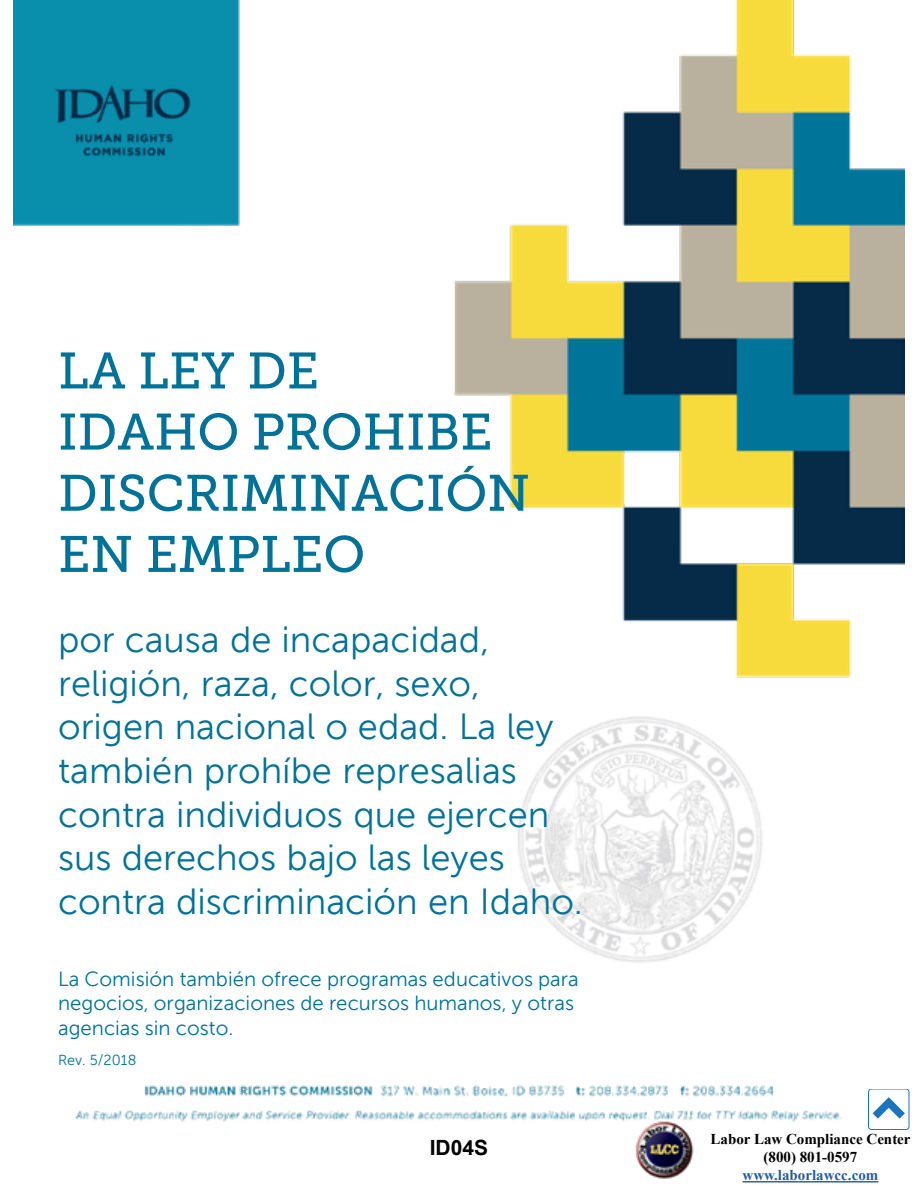
<style>
.page{position:relative;width:918px;height:1188px;background:#fff}
.page>*{position:absolute;margin:0;border:0;box-sizing:border-box;transform-origin:0 0}
.t1{font:51px/61.2px "Museo Slab 500";color:#007297}
.t2{font:36.3px/43.7px "Museo Sans 300";color:#007297}
.t3{font:700 21px "Arial";color:#000}
.t4{font:20.4px/24.5px "Museo Sans 300";color:#007297}
.t5{font:700 15px/18px "Times New Roman";color:#000;text-align:center}
.t6{font:700 15px "Times New Roman";color:#215e9e}
.t7{font:14.55px "Museo Sans 300";color:#007297}
</style>
<div class="page">
<img style="left:14px;top:0;width:890px;height:1130px">
<img style="left:515px;top:714px;width:253px;height:251px">
<hr style="left:743px;top:1181px;width:135px;height:2px;background:#215e9e">
<img style="left:625px;top:1111px;width:77px;height:68px">
<div style="left:869px;top:1089px;width:40px;height:41px;border:1px solid #1c75bc;border-radius:3px"></div>
<svg style="left:869px;top:1092px;width:41px;height:35px"></svg>
<h1 class="t1" style="left:58px;top:341px;width:473px">LA LEY DE<br>IDAHO PROHIBE<br>DISCRIMINACIÓN<br>EN EMPLEO</h1>
<p class="t2" style="left:58px;top:618px;width:526px">por causa de incapacidad, religión, raza, color, sexo, origen nacional o edad. La ley también prohíbe represalias contra individuos que ejercen sus derechos bajo las leyes contra discriminación en Idaho.</p>
<p class="t4" style="left:58px;top:967px;width:522px">La Comisión también ofrece programas educativos para negocios, organizaciones de recursos humanos, y otras agencias sin costo.</p>
<p class="t7" style="left:58px;top:1053px;width:80px">Rev. 5/2018</p>
<p class="t3" style="left:430px;top:1133px;width:60px">ID04S</p>
<p class="t5" style="left:711px;top:1130px;width:202px">Labor Law Compliance Center (800) 801-0597</p>
<p class="t6" style="left:743px;top:1164px;width:137px">www.laborlawcc.com</p>
</div>
